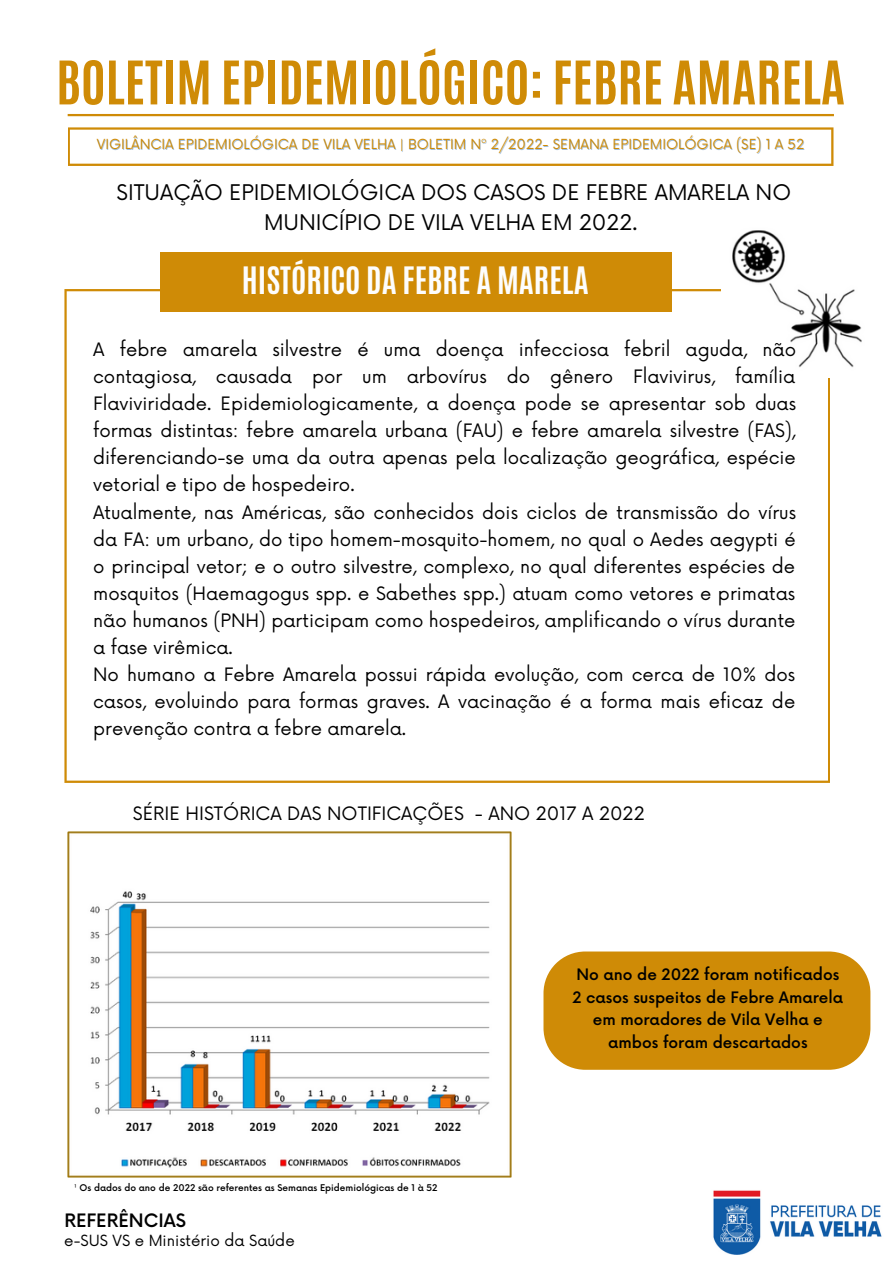
<style>
.page{position:relative;width:894px;height:1264px;background:#fff}
.page>*{position:absolute;margin:0;border:0;box-sizing:border-box;transform-origin:0 0}
.t1{font:700 51px "Antonio";color:#cf8b06}
.t2{font:700 31.5px "Antonio";color:#fdfdfd}
.t3{font:21px/29.2px "Now";color:#000;text-align:center}
.t4{font:18px/27px "Now";color:#000;text-align:justify}
.t5{font:500 18px "Now";color:#000}
.t6{font:500 15.45px/22.5px "Now";color:#000;text-align:center}
.t7{font:15px "Now";color:#000}
.t8{font:13.5px "Now";color:#cf8b06}
.t9{font:500 9px "Now";color:#000}
</style>
<div class="page">
<hr style="left:68px;top:114px;width:765px;height:2px;background:#cf8b06">
<svg style="left:64px;top:289px;width:766px;height:493px"></svg>
<svg style="left:730px;top:377px;width:100px;height:8px"></svg>
<div style="left:160px;top:252px;width:511px;height:60px;background:#cf8b06"></div>
<img style="left:713px;top:1190px;width:169px;height:64px">
<svg style="left:68px;top:127px;width:765px;height:39px"></svg>
<img style="left:721px;top:230px;width:141px;height:147px">
<img style="left:68px;top:831px;width:443px;height:346px">
<div style="left:543px;top:951px;width:327px;height:118px;background:#cf8b06"></div>
<p class="t1" style="left:56px;top:46px;width:790px">BOLETIM EPIDEMIOLÓGICO: FEBRE AMARELA</p>
<p class="t8" style="left:97px;top:137px;width:708px">VIGILÂNCIA EPIDEMIOLÓGICA DE VILA VELHA | BOLETIM Nº 2/2022- SEMANA EPIDEMIOLÓGICA (SE) 1 A 52</p>
<p class="t3" style="left:116px;top:179px;width:676px">SITUAÇÃO EPIDEMIOLÓGICA DOS CASOS DE FEBRE AMARELA NO<br>MUNICÍPIO DE VILA VELHA EM 2022.</p>
<p class="t2" style="left:242px;top:258px;width:348px">HISTÓRICO DA FEBRE A MARELA</p>
<p class="t4" style="left:93px;top:337px;width:704px">A febre amarela silvestre é uma doença infecciosa febril aguda, não contagiosa, causada por um arbovírus do gênero Flavivirus, família Flaviviridade. Epidemiologicamente, a doença pode se apresentar sob duas formas distintas: febre amarela urbana (FAU) e febre amarela silvestre (FAS), diferenciando-se uma da outra apenas pela localização geográfica, espécie vetorial e tipo de hospedeiro.</p>
<p class="t4" style="left:93px;top:499px;width:704px">Atualmente, nas Américas, são conhecidos dois ciclos de transmissão do vírus da FA: um urbano, do tipo homem-mosquito-homem, no qual o Aedes aegypti é o principal vetor; e o outro silvestre, complexo, no qual diferentes espécies de mosquitos (Haemagogus spp. e Sabethes spp.) atuam como vetores e primatas não humanos (PNH) participam como hospedeiros, amplificando o vírus durante a fase virêmica.</p>
<p class="t4" style="left:93px;top:661px;width:703px">No humano a Febre Amarela possui rápida evolução, com cerca de 10% dos casos, evoluindo para formas graves. A vacinação é a forma mais eficaz de prevenção contra a febre amarela.</p>
<p class="t4" style="left:133px;top:801px;width:513px">SÉRIE HISTÓRICA DAS NOTIFICAÇÕES - ANO 2017 A 2022</p>
<p class="t9" style="left:74px;top:1183px;width:364px">¹ Os dados do ano de 2022 são referentes as Semanas Epidemiológicas de 1 à 52</p>
<p class="t5" style="left:64px;top:1210px;width:123px">REFERÊNCIAS</p>
<p class="t7" style="left:64px;top:1231px;width:232px">e-SUS VS e Ministério da Saúde</p>
<p class="t6" style="left:572px;top:964px;width:272px">No ano de 2022 foram notificados<br>2 casos suspeitos de Febre Amarela em moradores de Vila Velha e ambos foram descartados</p>
</div>
